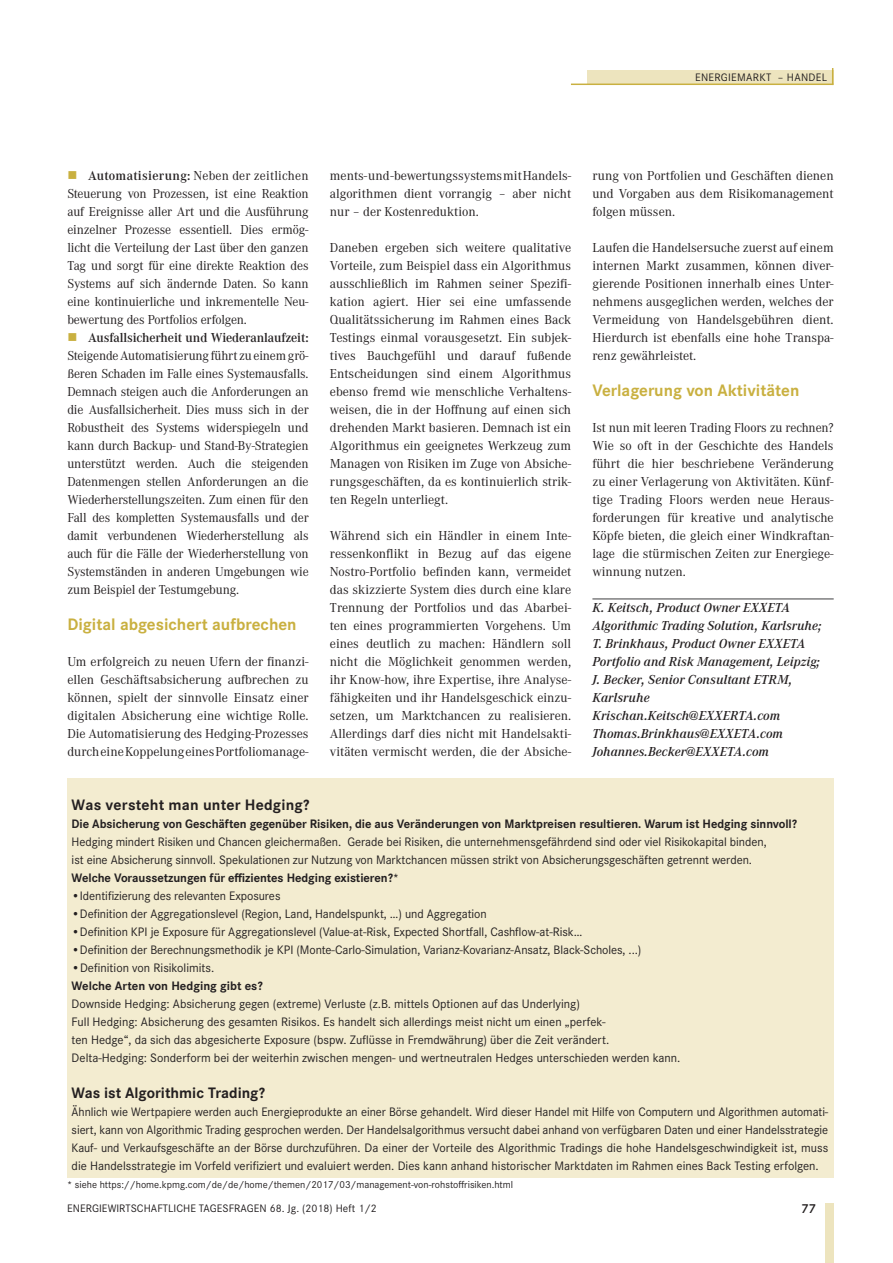
<style>
.page{position:relative;width:893px;height:1263px;background:#fff}
.page>*{position:absolute;margin:0;border:0;box-sizing:border-box;transform-origin:0 0}
.t1{font:700 17.25px "Corporate S";color:#c9b040}
.t2{font:700 15.75px "Corporate S";letter-spacing:.01em;color:#231f20}
.t3{font:13.5px/18px "Corporate A";color:#231f20;text-align:justify}
.t4{font:italic 600 13.5px/18px "Corporate A";letter-spacing:.01em;color:#231f20}
.t5{font:600 13.5px "Corporate S";color:#231f20}
.t6{font:12.75px/18px "Corporate S";letter-spacing:-.005em;color:#231f20}
.t7{font:700 12.75px "Corporate S";letter-spacing:-.005em;color:#231f20}
.t8{font:11.25px "Corporate S";letter-spacing:.005em;color:#231f20}
.t9{font:11.25px "Corporate S";letter-spacing:.025em;color:#231f20}
.t10{font:10.5px "Corporate S";color:#231f20}
.s1{color:#c9b040}
.s2{font-weight:600}
</style>
<div class="page">
<div style="left:587px;top:71px;width:246px;height:13px;background:#ede4be"></div>
<hr style="left:571px;top:84px;width:262px;height:1px;background:#c9b040">
<svg style="left:832px;top:68px;width:1px;height:16px"></svg>
<div style="left:825px;top:1203px;width:8px;height:60px;background:#ede4be"></div>
<hr style="left:592px;top:598px;width:242px;height:1px;background:#3e3e3f">
<div style="left:67px;top:778px;width:766px;height:400px;background:#f3ecd0"></div>
<p class="t9" style="left:695px;top:71px;width:133px">ENERGIEMARKT – HANDEL</p>
<p class="t3" style="left:67px;top:167px;width:243px"><span class="s1">■</span> <span class="s2">Automatisierung:</span> Neben der zeitlichen Steuerung von Prozessen, ist eine Reaktion auf Ereignisse aller Art und die Ausführung einzelner Prozesse essentiell. Dies ermög&shy;licht die Verteilung der Last über den ganzen Tag und sorgt für eine direkte Reaktion des Systems auf sich ändernde Daten. So kann eine kontinuierliche und inkrementelle Neu&shy;bewertung des Portfolios erfolgen.</p>
<p class="t3" style="left:67px;top:329px;width:243px"><span class="s1">■</span> <span class="s2">Ausfallsicherheit und Wiederanlaufzeit:<br></span>Steigende Automatisierung führt zu einem grö&shy;ßeren Schaden im Falle eines Systemausfalls.<br>Demnach steigen auch die Anforderungen an die Ausfallsicherheit. Dies muss sich in der Robustheit des Systems widerspiegeln und kann durch Backup- und Stand-By-Strategien unterstützt werden. Auch die steigenden Datenmengen stellen Anforderungen an die Wiederherstellungszeiten. Zum einen für den Fall des kompletten Systemausfalls und der damit verbundenen Wiederherstellung als auch für die Fälle der Wiederherstellung von Systemständen in anderen Umgebungen wie zum Beispiel der Testumgebung.</p>
<p class="t1" style="left:67px;top:614px;width:231px">Digital abgesichert aufbrechen</p>
<p class="t3" style="left:67px;top:653px;width:243px">Um erfolgreich zu neuen Ufern der finanzi&shy;ellen Geschäftsabsicherung aufbrechen zu können, spielt der sinnvolle Einsatz einer digitalen Absicherung eine wichtige Rolle.<br>Die Automatisierung des Hedging-Prozesses durch eine Koppelung eines Portfoliomanage-</p>
<p class="t3" style="left:330px;top:167px;width:243px">ments- und -bewertungssystems mit Handels&shy;algorithmen dient vorrangig – aber nicht nur – der Kostenreduktion.</p>
<p class="t3" style="left:330px;top:239px;width:243px">Daneben ergeben sich weitere qualitative Vorteile, zum Beispiel dass ein Algorithmus ausschließlich im Rahmen seiner Spezifi&shy;kation agiert. Hier sei eine umfassende Qualitätssicherung im Rahmen eines Back Testings einmal vorausgesetzt. Ein subjek&shy;tives Bauchgefühl und darauf fußende Entscheidungen sind einem Algorithmus ebenso fremd wie menschliche Verhaltens&shy;weisen, die in der Hoffnung auf einen sich drehenden Markt basieren. Demnach ist ein Algorithmus ein geeignetes Werkzeug zum Managen von Risiken im Zuge von Absiche&shy;rungsgeschäften, da es kontinuierlich strik&shy;ten Regeln unterliegt.</p>
<p class="t3" style="left:330px;top:527px;width:243px">Während sich ein Händler in einem Inte&shy;ressenkonflikt in Bezug auf das eigene Nostro-Portfolio befinden kann, vermeidet das skizzierte System dies durch eine klare Trennung der Portfolios und das Abarbei&shy;ten eines programmierten Vorgehens. Um eines deutlich zu machen: Händlern soll nicht die Möglichkeit genommen werden, ihr Know-how, ihre Expertise, ihre Analyse&shy;fähigkeiten und ihr Handelsgeschick einzu&shy;setzen, um Marktchancen zu realisieren.<br>Allerdings darf dies nicht mit Handelsakti&shy;vitäten vermischt werden, die der Absiche-</p>
<p class="t3" style="left:592px;top:167px;width:243px">rung von Portfolien und Geschäften dienen und Vorgaben aus dem Risikomanagement folgen müssen.</p>
<p class="t3" style="left:592px;top:239px;width:243px">Laufen die Handelsersuche zuerst auf einem internen Markt zusammen, können diver&shy;gierende Positionen innerhalb eines Unter&shy;nehmens ausgeglichen werden, welches der Vermeidung von Handelsgebühren dient.<br>Hierdurch ist ebenfalls eine hohe Transpa&shy;renz gewährleistet.</p>
<p class="t1" style="left:592px;top:380px;width:209px">Verlagerung von Aktivitäten</p>
<p class="t3" style="left:592px;top:419px;width:243px">Ist nun mit leeren Trading Floors zu rechnen?<br>Wie so oft in der Geschichte des Handels führt die hier beschriebene Veränderung zu einer Verlagerung von Aktivitäten. Künf&shy;tige Trading Floors werden neue Heraus&shy;forderungen für kreative und analytische Köpfe bieten, die gleich einer Windkraftan&shy;lage die stürmischen Zeiten zur Energiege&shy;winnung nutzen.</p>
<p class="t4" style="left:592px;top:599px;width:230px">K. Keitsch, Product Owner EXXETA<br>Algorithmic Trading Solution, Karlsruhe;<br>T. Brinkhaus, Product Owner EXXETA<br>Portfolio and Risk Management, Leipzig;<br>J. Becker, Senior Consultant ETRM,<br>Karlsruhe<br>Krischan.Keitsch@EXXERTA.com<br>Thomas.Brinkhaus@EXXETA.com<br>Johannes.Becker@EXXETA.com</p>
<p class="t2" style="left:72px;top:796px;width:239px">Was versteht man unter Hedging?</p>
<p class="t7" style="left:72px;top:816px;width:727px">Die Absicherung von Geschäften gegenüber Risiken, die aus Veränderungen von Marktpreisen resultieren. Warum ist Hedging sinnvoll?</p>
<p class="t6" style="left:72px;top:833px;width:696px">Hedging mindert Risiken und Chancen gleichermaßen. Gerade bei Risiken, die unternehmensgefährdend sind oder viel Risikokapital binden, ist eine Absicherung sinnvoll. Spekulationen zur Nutzung von Marktchancen müssen strikt von Absicherungsgeschäften getrennt werden.</p>
<p class="t7" style="left:72px;top:870px;width:329px">Welche Voraussetzungen für effizientes Hedging existieren?*</p>
<p class="t6" style="left:72px;top:887px;width:210px">•Identifizierung des relevanten Exposures</p>
<p class="t6" style="left:72px;top:905px;width:417px">•Definition der Aggregationslevel (Region, Land, Handelspunkt, …) und Aggregation</p>
<p class="t6" style="left:72px;top:923px;width:512px">•Definition KPI je Exposure für Aggregationslevel (Value-at-Risk, Expected Shortfall, Cashflow-at-Risk…</p>
<p class="t6" style="left:72px;top:941px;width:571px">•Definition der Berechnungsmethodik je KPI (Monte-Carlo-Simulation, Varianz-Kovarianz-Ansatz, Black-Scholes, ...)</p>
<p class="t6" style="left:72px;top:959px;width:144px">•Definition von Risikolimits.</p>
<p class="t7" style="left:72px;top:978px;width:192px">Welche Arten von Hedging gibt es?</p>
<p class="t6" style="left:72px;top:995px;width:610px">Downside Hedging: Absicherung gegen (extreme) Verluste (z.B. mittels Optionen auf das Underlying)<br>Full Hedging: Absicherung des gesamten Risikos. Es handelt sich allerdings meist nicht um einen „perfek-<br>ten Hedge“, da sich das abgesicherte Exposure (bspw. Zuflüsse in Fremdwährung) über die Zeit verändert.<br>Delta-Hedging: Sonderform bei der weiterhin zwischen mengen- und wertneutralen Hedges unterschieden werden kann.</p>
<p class="t2" style="left:72px;top:1084px;width:195px">Was ist Algorithmic Trading?</p>
<p class="t6" style="left:72px;top:1103px;width:758px;text-align:justify">Ähnlich wie Wertpapiere werden auch Energieprodukte an einer Börse gehandelt. Wird dieser Handel mit Hilfe von Computern und Algorithmen automati&shy;siert, kann von Algorithmic Trading gesprochen werden. Der Handelsalgorithmus versucht dabei anhand von verfügbaren Daten und einer Handelsstrategie Kauf- und Verkaufsgeschäfte an der Börse durchzuführen. Da einer der Vorteile des Algorithmic Tradings die hohe Handelsgeschwindigkeit ist, muss die Handelsstrategie im Vorfeld verifiziert und evaluiert werden. Dies kann anhand historischer Marktdaten im Rahmen eines Back Testing erfolgen.</p>
<p class="t10" style="left:67px;top:1179px;width:447px">* siehe https://home.kpmg.com/de/de/home/themen/2017/03/management-von-rohstoffrisiken.html</p>
<p class="t8" style="left:67px;top:1202px;width:311px">ENERGIEWIRTSCHAFTLICHE TAGESFRAGEN 68. Jg. (2018) Heft 1/2</p>
<p class="t5" style="left:801px;top:1201px;width:16px">77</p>
</div>
